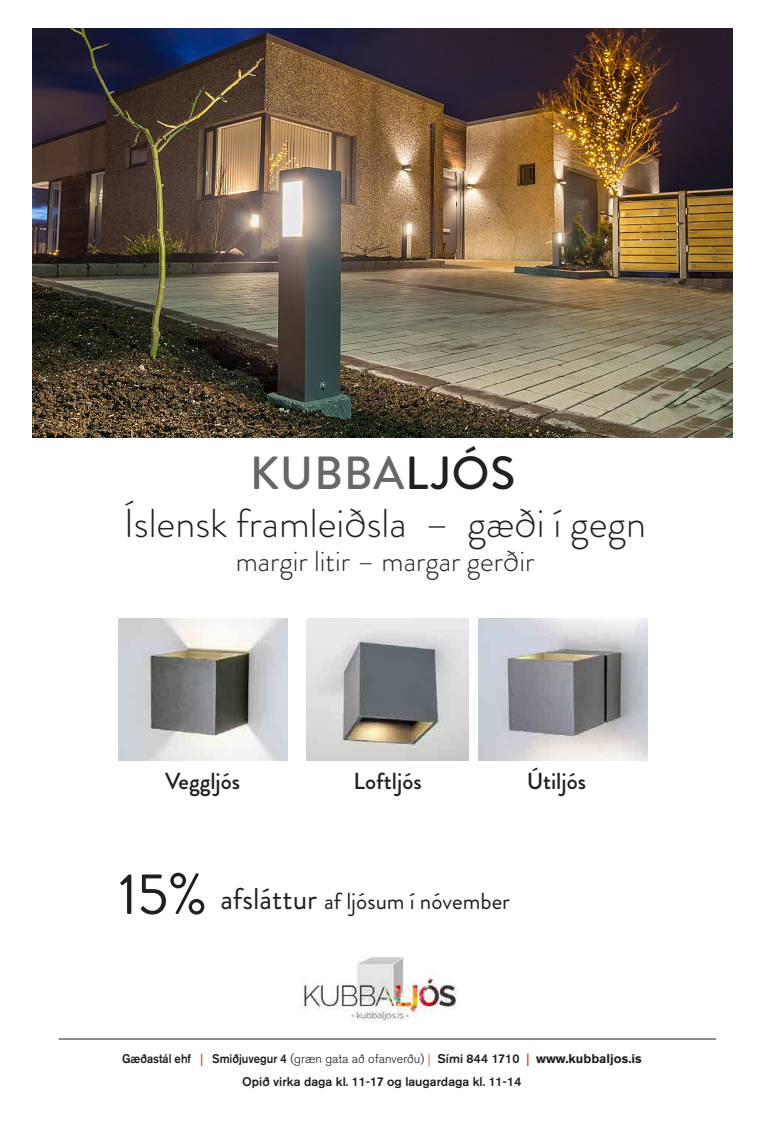
<style>
.page{position:relative;width:780px;height:1134px;background:#fff}
.page>*{position:absolute;margin:0;border:0;box-sizing:border-box;transform-origin:0 0}
.t1{font:500 46.4px "Brandon Grotesque";letter-spacing:.02em;color:#67676a}
.t2{font:300 40.3px "Brandon Grotesque";color:#231f20}
.t3{font:300 29px "Brandon Grotesque";color:#231f20}
.t4{font:23.2px "Brandon Grotesque";color:#231f20}
.t5{font:500 23.2px "Brandon Grotesque";color:#231f20}
.t6{font:500 12.6px/23.3px "Akzidenz Grotesk BE";color:#231f20;text-align:center;scale:.9 1}
.s1{color:#231f20}
.s2{font-size:58px}
.s3{font-size:30px}
.s4{color:#ef3822}
.s5{font-weight:300}
.s6{font-weight:300;color:#ef3822}
.s7{font-weight:700}
</style>
<div class="page">
<img style="left:118px;top:618px;width:169px;height:143px">
<img style="left:307px;top:618px;width:161px;height:143px">
<img style="left:478px;top:618px;width:169px;height:143px">
<img style="left:33px;top:28px;width:699px;height:409px">
<img style="left:301px;top:957px;width:157px;height:65px">
<hr style="left:59px;top:1038px;width:657px;height:1px;background:#231f20">
<h1 class="t1" style="left:250px;top:441px;width:267px">KUBBA<span class="s1">LJÓS</span></h1>
<h2 class="t2" style="left:124px;top:495px;width:523px">Íslensk framleiðsla – gæði í gegn</h2>
<h3 class="t3" style="left:236px;top:541px;width:300px">margir litir – margar gerðir</h3>
<h3 class="t5" style="left:165px;top:765px;width:77px">Veggljós</h3>
<h3 class="t5" style="left:353px;top:765px;width:70px">Loftljós</h3>
<h3 class="t5" style="left:526px;top:765px;width:61px">Útiljós</h3>
<h3 class="t4" style="left:118px;top:885px;width:393px"><span class="s2">15%</span> <span class="s3">afsláttur</span> af ljósum í nóvember</h3>
<p class="t6" style="left:122px;top:1046px;width:579px">Gæðastál ehf <span class="s4">|</span> Smiðjuvegur 4 <span class="s5">(græn gata að ofanverðu)</span> <span class="s6">|</span> Sími 844 1710 <span class="s4">|</span> <span class="s7">www.kubbaljos.is<br></span>Opið virka daga kl. 11-17 og laugardaga kl. 11-14</p>
</div>
